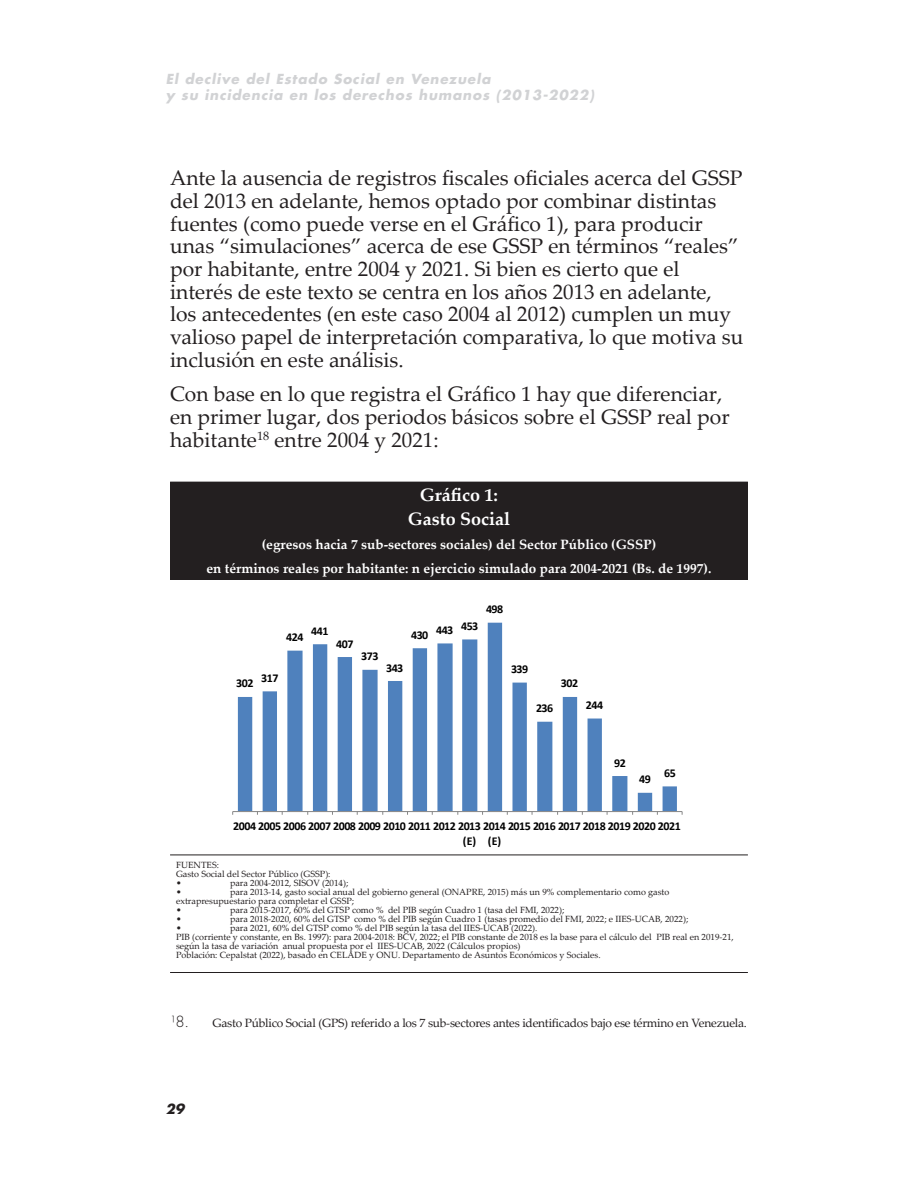
<style>
.page{position:relative;width:918px;height:1188px;background:#fff}
.page>*{position:absolute;margin:0;border:0;box-sizing:border-box;transform-origin:0 0}
.t1{font:21px/22.6px "Palatino Linotype";color:#231f20}
.t2{font:700 18px/24px "Palatino Linotype";color:#fff;text-align:center}
.t3{font:700 13.5px/24px "Palatino Linotype";color:#fff;text-align:center}
.t4{font:italic 700 13.5px/16.5px "Futura Std";letter-spacing:.07em;color:#d1d2d4}
.t5{font:italic 700 13.5px "Futura Std";color:#231f20}
.t6{font:700 12px/15.1px "Calibri";letter-spacing:-.04em;color:#000}
.t7{font:12px "Palatino Linotype";letter-spacing:-.02em;color:#231f20}
.t8{font:9px/9px "Palatino Linotype";color:#231f20}
.s1{font-family:"Futura Std";font-weight:300;font-size:15px}
</style>
<div class="page">
<div style="left:170px;top:482px;width:578px;height:97px;background:#231f20"></div>
<hr style="left:170px;top:579px;width:578px;height:1px;background:#231f20">
<hr style="left:170px;top:855px;width:578px;height:1px;background:#231f20">
<hr style="left:170px;top:972px;width:578px;height:1px;background:#231f20">
<svg style="left:232px;top:622px;width:451px;height:193px"></svg>
<h3 class="t4" style="left:166px;top:72px;width:430px">El declive del Estado Social en Venezuela<br>y su incidencia en los derechos humanos (2013-2022)</h3>
<p class="t1" style="left:170px;top:166px;width:575px">Ante la ausencia de registros fiscales oficiales acerca del GSSP del 2013 en adelante, hemos optado por combinar distintas fuentes (como puede verse en el Gráfico 1), para producir unas “simulaciones” acerca de ese GSSP en términos “reales” por habitante, entre 2004 y 2021. Si bien es cierto que el interés de este texto se centra en los años 2013 en adelante, los antecedentes (en este caso 2004 al 2012) cumplen un muy valioso papel de interpretación comparativa, lo que motiva su inclusión en este análisis.</p>
<h1 class="t1" style="left:170px;top:382px;width:561px">Con base en lo que registra el Gráfico 1 hay que diferenciar, en primer lugar, dos periodos básicos sobre el GSSP real por habitante<sup>18</sup> entre 2004 y 2021:</h1>
<h2 class="t2" style="left:408px;top:483px;width:104px">Gráfico 1:<br>Gasto Social</h2>
<h3 class="t3" style="left:207px;top:533px;width:506px">(egresos hacia 7 sub-sectores sociales) del Sector Público (GSSP)<br>en términos reales por habitante: n ejercicio simulado para 2004-2021 (Bs. de 1997).</h3>
<h3 class="t6" style="left:286px;top:630px;width:19px">424</h3>
<h3 class="t6" style="left:311px;top:624px;width:19px">441</h3>
<h3 class="t6" style="left:336px;top:637px;width:19px">407</h3>
<h3 class="t6" style="left:236px;top:677px;width:19px">302</h3>
<h3 class="t6" style="left:261px;top:671px;width:19px">317</h3>
<h3 class="t6" style="left:361px;top:650px;width:19px">373</h3>
<h3 class="t6" style="left:411px;top:623px;width:69px">430 443 453</h3>
<h3 class="t6" style="left:486px;top:602px;width:19px">498</h3>
<h3 class="t6" style="left:386px;top:661px;width:19px">343</h3>
<h3 class="t6" style="left:511px;top:663px;width:19px">339</h3>
<h3 class="t6" style="left:536px;top:702px;width:19px">236</h3>
<h3 class="t6" style="left:561px;top:677px;width:19px">302</h3>
<h3 class="t6" style="left:586px;top:698px;width:19px">244</h3>
<h3 class="t6" style="left:614px;top:756px;width:13px">92</h3>
<h3 class="t6" style="left:639px;top:773px;width:13px">49</h3>
<h3 class="t6" style="left:664px;top:766px;width:13px">65</h3>
<h3 class="t6" style="left:463px;top:819px;width:219px;text-indent:-230px">2004 2005 2006 2007 2008 2009 2010 2011 2012 2013 2014 2015 2016 2017 2018 2019 2020 2021 (E)</h3>
<h3 class="t6" style="left:488px;top:834px;width:15px">(E)</h3>
<p class="t8" style="left:176px;top:860px;width:156px">FUENTES:<br>Gasto Social del Sector Público (GSSP): •</p>
<p class="t8" style="left:230px;top:878px;width:120px">para 2004-2012, SISOV (2014);</p>
<p class="t8" style="left:176px;top:887px;width:495px;text-indent:54px">para 2013-14, gasto social anual del gobierno general (ONAPRE, 2015) más un 9% complementario como gasto extrapresupuestario para completar el GSSP;<br>•</p>
<p class="t8" style="left:176px;top:887px;width:7px">•</p>
<p class="t8" style="left:230px;top:905px;width:336px">para 2015-2017, 60% del GTSP como % del PIB según Cuadro 1 (tasa del FMI, 2022);</p>
<p class="t8" style="left:176px;top:914px;width:7px">•</p>
<p class="t8" style="left:230px;top:914px;width:460px">para 2018-2020, 60% del GTSP como % del PIB según Cuadro 1 (tasas promedio del FMI, 2022; e IIES-UCAB, 2022);</p>
<p class="t8" style="left:176px;top:923px;width:7px">•</p>
<p class="t8" style="left:176px;top:923px;width:559px;text-indent:54px">para 2021, 60% del GTSP como % del PIB según la tasa del IIES-UCAB (2022).<br>PIB (corriente y constante, en Bs. 1997): para 2004-2018: BCV, 2022; el PIB constante de 2018 es la base para el cálculo del PIB real en 2019-21, según la tasa de variación anual propuesta por el IIES-UCAB, 2022 (Cálculos propios)<br>Población: Cepalstat (2022), basado en CELADE y ONU. Departamento de Asuntos Económicos y Sociales.</p>
<h3 class="t7" style="left:170px;top:1014px;width:578px"><span class="s1">18.</span> Gasto Público Social (GPS) referido a los 7 sub-sectores antes identificados bajo ese término en Venezuela.</h3>
<h3 class="t5" style="left:166px;top:1100px;width:20px">29</h3>
</div>
